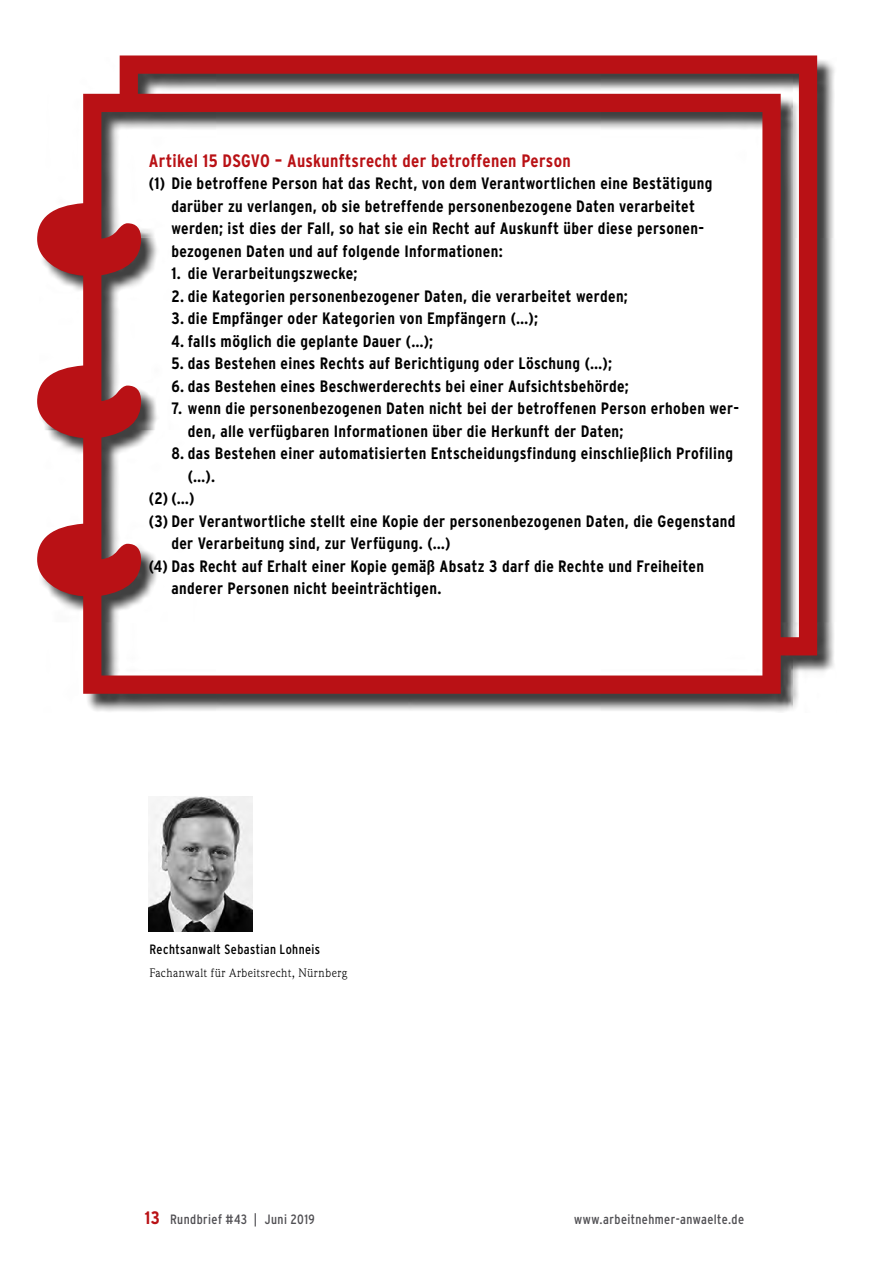
<style>
.page{position:relative;width:893px;height:1263px;background:#fff}
.page>*{position:absolute;margin:0;border:0;box-sizing:border-box;transform-origin:0 0}
.ÜberschriftenText_ro{font:700 condensed 18px "Interstate";letter-spacing:.015em;color:#b91115}
.AuszText{font:700 condensed 16.5px/22.5px "Interstate";letter-spacing:.02em;color:#000}
.UNTENrechts{font:condensed 13.5px "Interstate";letter-spacing:.03em;color:#504f53}
.Bildunterschriften{font:condensed 13.5px "Interstate";letter-spacing:.03em;color:#000}
.Bildunterschriften-2{font:condensed 13.5px "Interstate";letter-spacing:.03em;color:#504f53}
.Bildunterschriften-3{font:12px "Weidemann";letter-spacing:.035em;color:#000}
</style>
<div class="page">
<img style="left:149px;top:796px;width:103px;height:136px">
<div style="left:39px;top:57px;width:797px;height:656px;background:#000;opacity:.75"></div>
<svg style="left:37px;top:55px;width:780px;height:639px"></svg>
<p class="ÜberschriftenText_ro" style="left:149px;top:150px;width:423px">Artikel 15 DSGVO – Auskunftsrecht der betroffenen Person</p>
<p class="AuszText" style="left:149px;top:172px;width:565px">(1) Die betroffene Person hat das Recht, von dem Verantwortlichen eine Bestätigung</p>
<p class="AuszText" style="left:171px;top:194px;width:525px">darüber zu verlangen, ob sie betreffende personenbezogene Daten verarbeitet</p>
<p class="AuszText" style="left:171px;top:217px;width:534px">werden; ist dies der Fall, so hat sie ein Recht auf Auskunft über diese personen-</p>
<p class="AuszText" style="left:171px;top:239px;width:333px">bezogenen Daten und auf folgende Informationen:</p>
<p class="AuszText" style="left:171px;top:262px;width:188px">1. die Verarbeitungszwecke;</p>
<p class="AuszText" style="left:171px;top:284px;width:458px">2. die Kategorien personenbezogener Daten, die verarbeitet werden;</p>
<p class="AuszText" style="left:171px;top:307px;width:368px">3. die Empfänger oder Kategorien von Empfängern (…);</p>
<p class="AuszText" style="left:171px;top:329px;width:263px">4. falls möglich die geplante Dauer (…);</p>
<p class="AuszText" style="left:171px;top:352px;width:442px">5. das Bestehen eines Rechts auf Berichtigung oder Löschung (…);</p>
<p class="AuszText" style="left:171px;top:374px;width:459px">6. das Bestehen eines Beschwerderechts bei einer Aufsichtsbehörde;</p>
<p class="AuszText" style="left:188px;top:397px;width:553px;text-indent:-16px">7. wenn die personenbezogenen Daten nicht bei der betroffenen Person erhoben wer&shy;den, alle verfügbaren Informationen über die Herkunft der Daten;</p>
<p class="AuszText" style="left:188px;top:442px;width:547px;text-indent:-16px">8. das Bestehen einer automatisierten Entscheidungsfindung einschließlich Profiling (…).</p>
<p class="AuszText" style="left:149px;top:487px;width:47px">(2) (…)</p>
<p class="AuszText" style="left:171px;top:509px;width:566px;text-indent:-23px">(3) Der Verantwortliche stellt eine Kopie der personenbezogenen Daten, die Gegenstand der Verarbeitung sind, zur Verfügung. (…)</p>
<p class="AuszText" style="left:171px;top:554px;width:534px;text-indent:-23px">(4) Das Recht auf Erhalt einer Kopie gemäß Absatz 3 darf die Rechte und Freiheiten anderer Personen nicht beeinträchtigen.</p>
<p class="Bildunterschriften" style="left:149px;top:942px;width:172px">Rechtsanwalt Sebastian Lohneis</p>
<p class="Bildunterschriften-3" style="left:149px;top:965px;width:199px">Fachanwalt für Arbeitsrecht, Nürnberg</p>
<p class="ÜberschriftenText_ro" style="left:145px;top:1208px;width:17px">13</p>
<p class="Bildunterschriften-2" style="left:170px;top:1212px;width:146px">Rundbrief #43 | Juni 2019</p>
<p class="UNTENrechts" style="left:574px;top:1212px;width:172px">www.arbeitnehmer-anwaelte.de</p>
</div>
